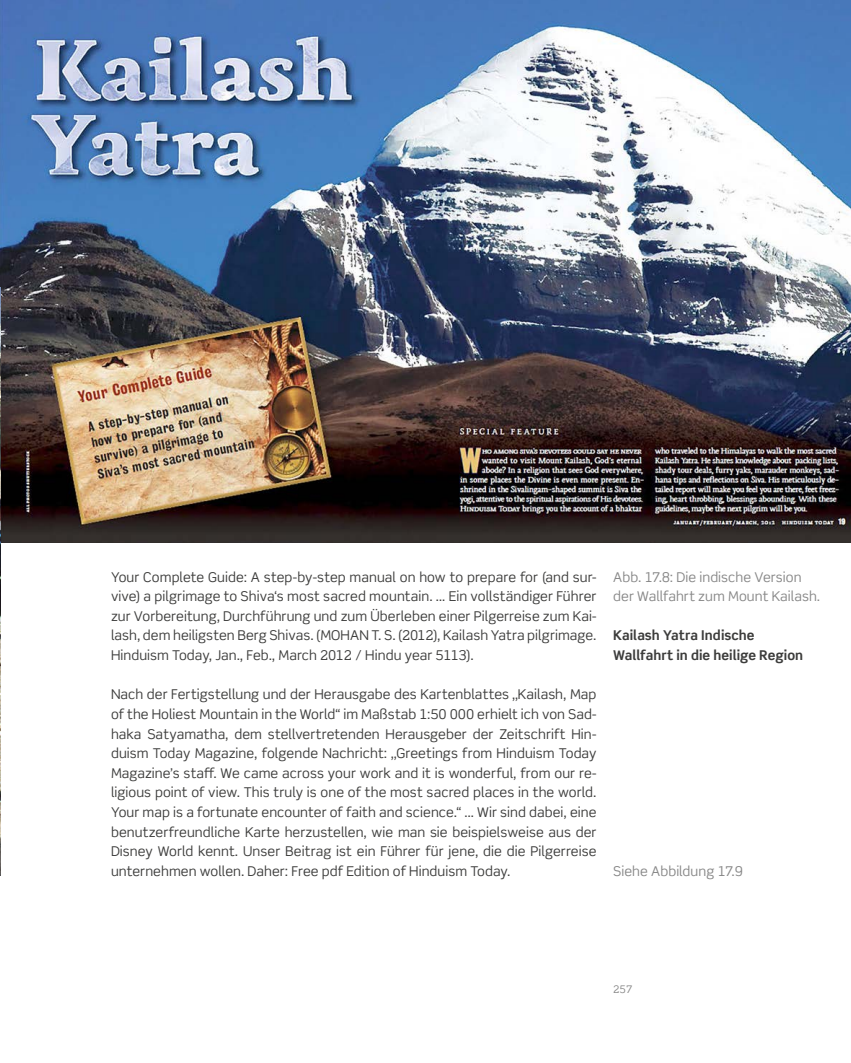
<style>
.page{position:relative;width:851px;height:1063px;background:#fff}
.page>*{position:absolute;margin:0;border:0;box-sizing:border-box;transform-origin:0 0}
.t1{font:13.5px/19.6px "Scene Std";letter-spacing:.005em;color:#3c3c3b;text-align:justify}
.t2{font:13.5px/19.6px "Scene Std";letter-spacing:.005em;color:#878787}
.t3{font:700 13.5px/19.6px "Scene Std";color:#3c3c3b}
.t4{font:10.5px "Scene Std";color:#878787}
</style>
<div class="page">
<img style="left:0;top:0;width:850px;height:542px">
<img style="left:0;top:287px;width:1px;height:589px">
<p class="t1" style="left:111px;top:567px;width:487px">Your Complete Guide: A step-by-step manual on how to prepare for (and sur&shy;vive) a pilgrimage to Shiva‘s most sacred mountain. … Ein vollständiger Führer zur Vorbereitung, Durchführung und zum Überleben einer Pilgerreise zum Kai&shy;lash, dem heiligsten Berg Shivas. (MOHAN T. S. (2012), Kailash Yatra pilgrimage.<br>Hinduism Today, Jan., Feb., March 2012 / Hindu year 5113).</p>
<p class="t1" style="left:111px;top:684px;width:487px">Nach der Fertigstellung und der Herausgabe des Kartenblattes „Kailash, Map of the Holiest Mountain in the World“ im Maßstab 1:50 000 erhielt ich von Sad&shy;haka Satyamatha, dem stellvertretenden Herausgeber der Zeitschrift Hin&shy;duism Today Magazine, folgende Nachricht: „Greetings from Hinduism Today Magazine’s staff. We came across your work and it is wonderful, from our re&shy;ligious point of view. This truly is one of the most sacred places in the world.<br>Your map is a fortunate encounter of faith and science.“ … Wir sind dabei, eine benutzerfreundliche Karte herzustellen, wie man sie beispielsweise aus der Disney World kennt. Unser Beitrag ist ein Führer für jene, die die Pilgerreise unternehmen wollen. Daher: Free pdf Edition of Hinduism Today.</p>
<p class="t2" style="left:613px;top:567px;width:208px">Abb. 17.8: Die indische Version der Wallfahrt zum Mount Kailash.</p>
<p class="t3" style="left:613px;top:626px;width:191px">Kailash Yatra Indische<br>Wallfahrt in die heilige Region</p>
<p class="t2" style="left:613px;top:861px;width:131px">Siehe Abbildung 17.9</p>
<p class="t4" style="left:613px;top:983px;width:21px">257</p>
</div>
